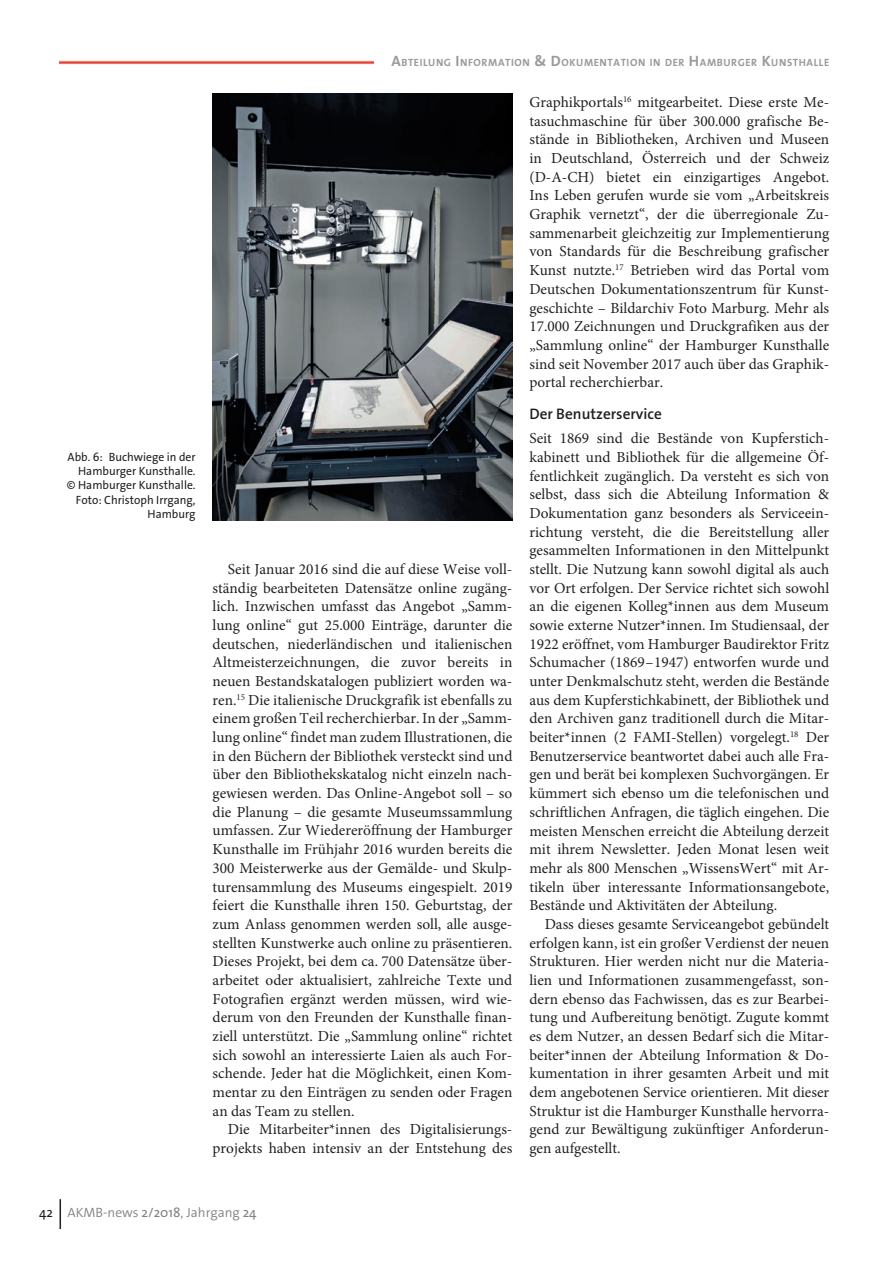
<style>
.page{position:relative;width:893px;height:1263px;background:#fff}
.page>*{position:absolute;margin:0;border:0;box-sizing:border-box;transform-origin:0 0}
.t1{font:15.3px/18.8px "Minion Pro";color:#231f20;text-align:justify}
.t2{font:600 15.3px "The Sans B6";color:#231f20}
.t3{font:300 13.5px "The Sans B4";color:#808285}
.t4{font:12px/14.2px "The Sans B5 Plain";color:#231f20;text-align:right}
.t5{font:700 10.5px "The Sans B7";letter-spacing:.055em;color:#989a9d}
.s1{font-family:"The Mix"}
.s2{font-size:15px}
.s3{font-family:"The Mix";font-weight:400;color:#231f20}
.s4{font-family:"The Mix";font-weight:400}
</style>
<div class="page">
<img style="left:60px;top:60px;width:314px;height:5px">
<hr style="left:60px;top:1199px;width:1px;height:30px;background:#231f20">
<img style="left:213px;top:94px;width:299px;height:426px">
<p class="t4" style="left:67px;top:450px;width:130px">Abb. <span class="s1">6</span>: Buchwiege in der<br>Hamburger Kunsthalle. © Hamburger Kunsthalle.<br>Foto: Christoph Irrgang,<br>Hamburg</p>
<p class="t5" style="left:391px;top:57px;width:439px"><span class="s2">A</span>BTEILUNG <span class="s2">I</span> NFORMATION <span class="s2">&amp; D</span>OKUMENTATION IN DER <span class="s2">H</span>AMBURG ER <span class="s2">K</span>UNSTHALLE</p>
<p class="t1" style="left:213px;top:560px;width:301px;text-indent:15px">Seit Januar 2016 sind die auf diese Weise voll&shy;ständig bearbeiteten Datensätze online zugäng&shy;lich. Inzwischen umfasst das Angebot „Samm&shy;lung online“ gut 25.000 Einträge, darunter die deutschen, niederländischen und italienischen Altmeisterzeichnungen, die zuvor bereits in neuen Bestandskatalogen publiziert worden wa&shy;ren.<sup>15</sup> Die italienische Druckgrafik ist ebenfalls zu einem großen Teil recherchierbar. In der „Samm&shy;lung online“ findet man zudem Illustrationen, die in den Büchern der Bibliothek versteckt sind und über den Bibliothekskatalog nicht einzeln nach&shy;gewiesen werden. Das Online-Angebot soll – so die Planung – die gesamte Museumssammlung umfassen. Zur Wiedereröffnung der Hamburger Kunsthalle im Frühjahr 2016 wurden bereits die 300 Meisterwerke aus der Gemälde- und Skulp&shy;turensammlung des Museums eingespielt. 2019 feiert die Kunsthalle ihren 150. Geburtstag, der zum Anlass genommen werden soll, alle ausge&shy;stellten Kunstwerke auch online zu präsentieren.<br>Dieses Projekt, bei dem ca. 700 Datensätze über&shy;arbeitet oder aktualisiert, zahlreiche Texte und Fotografien ergänzt werden müssen, wird wie&shy;derum von den Freunden der Kunsthalle finan&shy;ziell unterstützt. Die „Sammlung online“ richtet sich sowohl an interessierte Laien als auch For&shy;schende. Jeder hat die Möglichkeit, einen Kom&shy;mentar zu den Einträgen zu senden oder Fragen an das Team zu stellen.</p>
<p class="t1" style="left:213px;top:1120px;width:301px;text-align:right">Die Mitarbeiter*innen des Digitalisierungs&shy;projekts haben intensiv an der Entstehung des</p>
<p class="t1" style="left:529px;top:93px;width:301px">Graphikportals<sup>16</sup> mitgearbeitet. Diese erste Me&shy;tasuchmaschine für über 300.000 grafische Be&shy;stände in Bibliotheken, Archiven und Museen in Deutschland, Österreich und der Schweiz (D-A-CH) bietet ein einzigartiges Angebot.<br>Ins Leben gerufen wurde sie vom „Arbeitskreis Graphik vernetzt“, der die überregionale Zu&shy;sammenarbeit gleichzeitig zur Implementierung von Standards für die Beschreibung grafischer Kunst nutzte.<sup>17</sup> Betrieben wird das Portal vom Deutschen Dokumentationszentrum für Kunst&shy;geschichte – Bildarchiv Foto Marburg. Mehr als 17.000 Zeichnungen und Druckgrafiken aus der „Sammlung online“ der Hamburger Kunsthalle sind seit November 2017 auch über das Graphik&shy;portal recherchierbar.</p>
<p class="t2" style="left:529px;top:405px;width:134px">Der Benutzerservice</p>
<p class="t1" style="left:529px;top:429px;width:301px">Seit 1869 sind die Bestände von Kupferstich&shy;kabinett und Bibliothek für die allgemeine Öf&shy;fentlichkeit zugänglich. Da versteht es sich von selbst, dass sich die Abteilung Information &amp; Dokumentation ganz besonders als Serviceein&shy;richtung versteht, die die Bereitstellung aller gesammelten Informationen in den Mittelpunkt stellt. Die Nutzung kann sowohl digital als auch vor Ort erfolgen. Der Service richtet sich sowohl an die eigenen Kolleg*innen aus dem Museum sowie externe Nutzer*innen. Im Studiensaal, der 1922 eröffnet, vom Hamburger Baudirektor Fritz Schumacher (1869–1947) entworfen wurde und unter Denkmalschutz steht, werden die Bestände aus dem Kupferstichkabinett, der Bibliothek und den Archiven ganz traditionell durch die Mitar&shy;beiter*innen (2 FAMI-Stellen) vorgelegt.<sup>18</sup> Der Benutzerservice beantwortet dabei auch alle Fra&shy;gen und berät bei komplexen Suchvorgängen. Er kümmert sich ebenso um die telefonischen und schriftlichen Anfragen, die täglich eingehen. Die meisten Menschen erreicht die Abteilung derzeit mit ihrem Newsletter. Jeden Monat lesen weit mehr als 800 Menschen „WissensWert“ mit Ar&shy;tikeln über interessante Informationsangebote, Bestände und Aktivitäten der Abteilung.</p>
<p class="t1" style="left:529px;top:915px;width:301px;text-indent:15px">Dass dieses gesamte Serviceangebot gebündelt erfolgen kann, ist ein großer Verdienst der neuen Strukturen. Hier werden nicht nur die Materia&shy;lien und Informationen zusammengefasst, son&shy;dern ebenso das Fachwissen, das es zur Bearbei&shy;tung und Aufbereitung benötigt. Zugute kommt es dem Nutzer, an dessen Bedarf sich die Mitar&shy;beiter*innen der Abteilung Information &amp; Do&shy;kumentation in ihrer gesamten Arbeit und mit dem angebotenen Service orientieren. Mit dieser Struktur ist die Hamburger Kunsthalle hervorra&shy;gend zur Bewältigung zukünftiger Anforderun&shy;gen aufgestellt.</p>
<p class="t3" style="left:39px;top:1205px;width:219px"><span class="s3">42</span> AKMB-news <span class="s4">2/2018</span>, Jahrgang <span class="s4">24</span></p>
</div>
